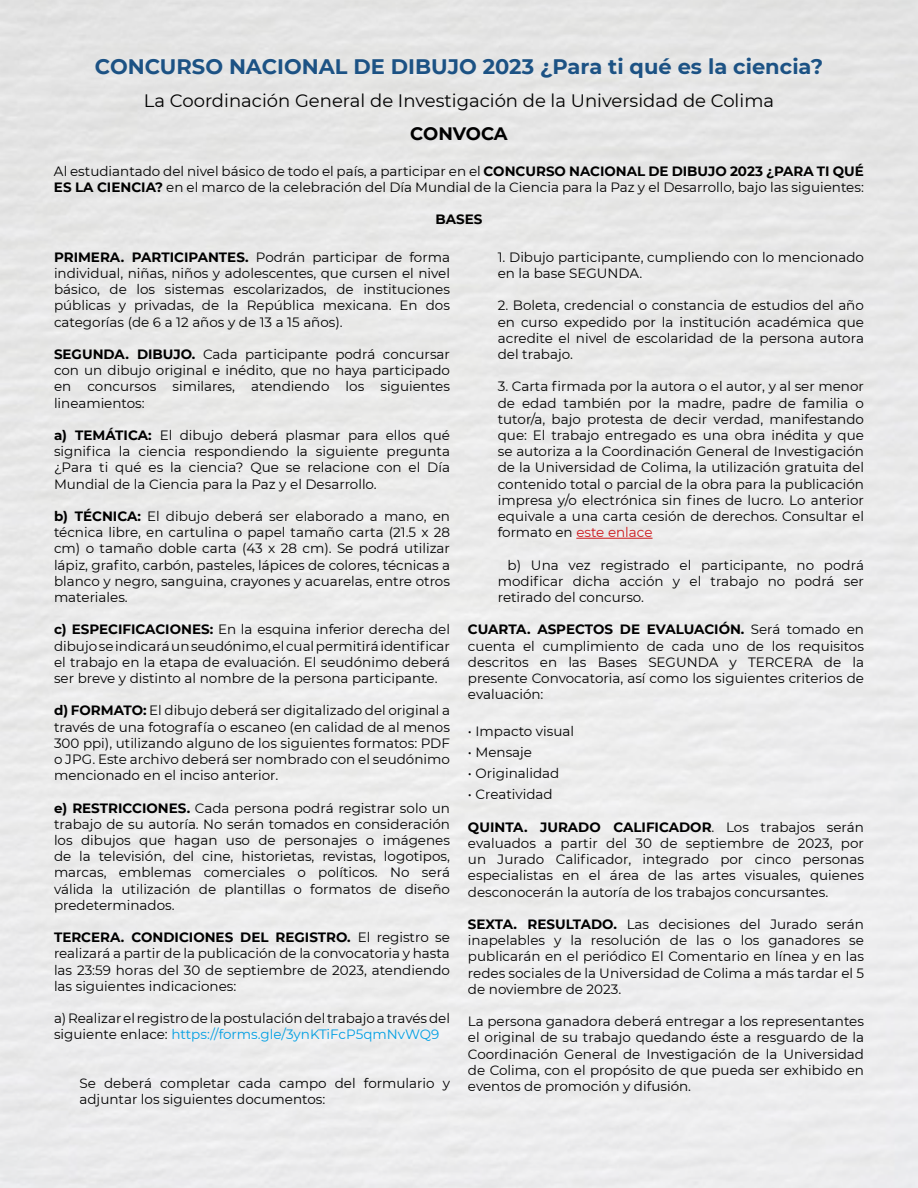
<style>
.page{position:relative;width:918px;height:1188px;background:#fff}
.page>*{position:absolute;margin:0;border:0;box-sizing:border-box;transform-origin:0 0}
.t1{font:700 21px "Montserrat";color:#1c5284}
.t2{font:18px "Montserrat";color:#000}
.t3{font:700 18px "Montserrat";letter-spacing:-.01em;color:#000}
.t4{font:13.5px/16.2px "Montserrat";color:#000;text-align:justify}
.t5{font:700 13.5px "Montserrat";color:#000}
.s1{font-weight:700}
.s2{color:#009fe3}
.s3{color:#cd171a}
</style>
<div class="page">
<hr style="left:576px;top:538px;width:77px;height:1px;background:#cd171a">
<h1 class="t1" style="left:95px;top:52px;width:730px">CONCURSO NACIONAL DE DIBUJO 2023 ¿Para ti qué es la ciencia?</h1>
<h2 class="t2" style="left:144px;top:89px;width:632px">La Coordinación General de Investigación de la Universidad de Colima</h2>
<h2 class="t3" style="left:410px;top:121px;width:99px">CONVOCA</h2>
<p class="t4" style="left:54px;top:162px;width:811px">Al estudiantado del nivel básico de todo el país, a participar en el <span class="s1">CONCURSO NACIONAL DE DIBUJO 2023 ¿PARA TI QUÉ<br>ES LA CIENCIA?</span> en el marco de la celebración del Día Mundial de la Ciencia para la Paz y el Desarrollo, bajo las siguientes:</p>
<p class="t5" style="left:436px;top:210px;width:48px">BASES</p>
<p class="t4" style="left:54px;top:248px;width:398px"><span class="s1">PRIMERA. PARTICIPANTES.</span> Podrán participar de forma individual, niñas, niños y adolescentes, que cursen el nivel básico, de los sistemas escolarizados, de instituciones públicas y privadas, de la República mexicana. En dos categorías (de 6 a 12 años y de 13 a 15 años).</p>
<p class="t4" style="left:54px;top:346px;width:398px"><span class="s1">SEGUNDA. DIBUJO.</span> Cada participante podrá concursar con un dibujo original e inédito, que no haya participado en concursos similares, atendiendo los siguientes lineamientos:</p>
<p class="t4" style="left:54px;top:427px;width:398px"><span class="s1">a) TEMÁTICA:</span> El dibujo deberá plasmar para ellos qué significa la ciencia respondiendo la siguiente pregunta ¿Para ti qué es la ciencia? Que se relacione con el Día Mundial de la Ciencia para la Paz y el Desarrollo.</p>
<p class="t4" style="left:54px;top:508px;width:398px"><span class="s1">b) TÉCNICA:</span> El dibujo deberá ser elaborado a mano, en técnica libre, en cartulina o papel tamaño carta (21.5 x 28 cm) o tamaño doble carta (43 x 28 cm). Se podrá utilizar lápiz, grafito, carbón, pasteles, lápices de colores, técnicas a blanco y negro, sanguina, crayones y acuarelas, entre otros materiales.</p>
<p class="t4" style="left:54px;top:621px;width:398px"><span class="s1">c) ESPECIFICACIONES:</span> En la esquina inferior derecha del dibujo se indicará un seudónimo, el cual permitirá identificar el trabajo en la etapa de evaluación. El seudónimo deberá ser breve y distinto al nombre de la persona participante.</p>
<p class="t4" style="left:54px;top:702px;width:398px"><span class="s1">d) FORMATO:</span> El dibujo deberá ser digitalizado del original a través de una fotografía o escaneo (en calidad de al menos 300 ppi), utilizando alguno de los siguientes formatos: PDF o JPG. Este archivo deberá ser nombrado con el seudónimo mencionado en el inciso anterior.</p>
<p class="t4" style="left:54px;top:799px;width:398px"><span class="s1">e) RESTRICCIONES.</span> Cada persona podrá registrar solo un trabajo de su autoría. No serán tomados en consideración los dibujos que hagan uso de personajes o imágenes de la televisión, del cine, historietas, revistas, logotipos, marcas, emblemas comerciales o políticos. No será válida la utilización de plantillas o formatos de diseño predeterminados.</p>
<p class="t4" style="left:54px;top:929px;width:398px"><span class="s1">TERCERA. CONDICIONES DEL REGISTRO.</span> El registro se realizará a partir de la publicación de la convocatoria y hasta las 23:59 horas del 30 de septiembre de 2023, atendiendo las siguientes indicaciones:</p>
<p class="t4" style="left:54px;top:1010px;width:397px">a) Realizar el registro de la postulación del trabajo a través del siguiente enlace: <span class="s2">https://forms.gle/3ynKTiFcP5qmNvWQ9</span></p>
<p class="t4" style="left:80px;top:1075px;width:372px">Se deberá completar cada campo del formulario y adjuntar los siguientes documentos:</p>
<p class="t4" style="left:498px;top:248px;width:368px">1. Dibujo participante, cumpliendo con lo mencionado en la base SEGUNDA.</p>
<p class="t4" style="left:498px;top:297px;width:368px">2. Boleta, credencial o constancia de estudios del año en curso expedido por la institución académica que acredite el nivel de escolaridad de la persona autora del trabajo.</p>
<p class="t4" style="left:498px;top:378px;width:368px">3. Carta firmada por la autora o el autor, y al ser menor de edad también por la madre, padre de familia o tutor/a, bajo protesta de decir verdad, manifestando que: El trabajo entregado es una obra inédita y que se autoriza a la Coordinación General de Investigación de la Universidad de Colima, la utilización gratuita del contenido total o parcial de la obra para la publicación impresa y/o electrónica sin fines de lucro. Lo anterior equivale a una carta cesión de derechos. Consultar el formato en <span class="s3">este enlace</span></p>
<p class="t4" style="left:498px;top:556px;width:368px;text-indent:10px">b) Una vez registrado el participante, no podrá modificar dicha acción y el trabajo no podrá ser retirado del concurso.</p>
<p class="t4" style="left:468px;top:621px;width:397px"><span class="s1">CUARTA. ASPECTOS DE EVALUACIÓN.</span> Será tomado en cuenta el cumplimiento de cada uno de los requisitos descritos en las Bases SEGUNDA y TERCERA de la presente Convocatoria, así como los siguientes criterios de evaluación:</p>
<p class="t4" style="left:468px;top:723px;width:108px">• Impacto visual</p>
<p class="t4" style="left:468px;top:744px;width:66px">• Mensaje</p>
<p class="t4" style="left:468px;top:765px;width:93px">• Originalidad</p>
<p class="t4" style="left:468px;top:786px;width:86px">• Creatividad</p>
<p class="t4" style="left:468px;top:818px;width:398px"><span class="s1">QUINTA. JURADO CALIFICADOR</span>. Los trabajos serán evaluados a partir del 30 de septiembre de 2023, por un Jurado Calificador, integrado por cinco personas especialistas en el área de las artes visuales, quienes desconocerán la autoría de los trabajos concursantes.</p>
<p class="t4" style="left:468px;top:916px;width:398px"><span class="s1">SEXTA. RESULTADO.</span> Las decisiones del Jurado serán inapelables y la resolución de las o los ganadores se publicarán en el periódico El Comentario en línea y en las redes sociales de la Universidad de Colima a más tardar el 5 de noviembre de 2023.</p>
<p class="t4" style="left:468px;top:1013px;width:398px">La persona ganadora deberá entregar a los representantes el original de su trabajo quedando éste a resguardo de la Coordinación General de Investigación de la Universidad de Colima, con el propósito de que pueda ser exhibido en eventos de promoción y difusión.</p>
</div>
